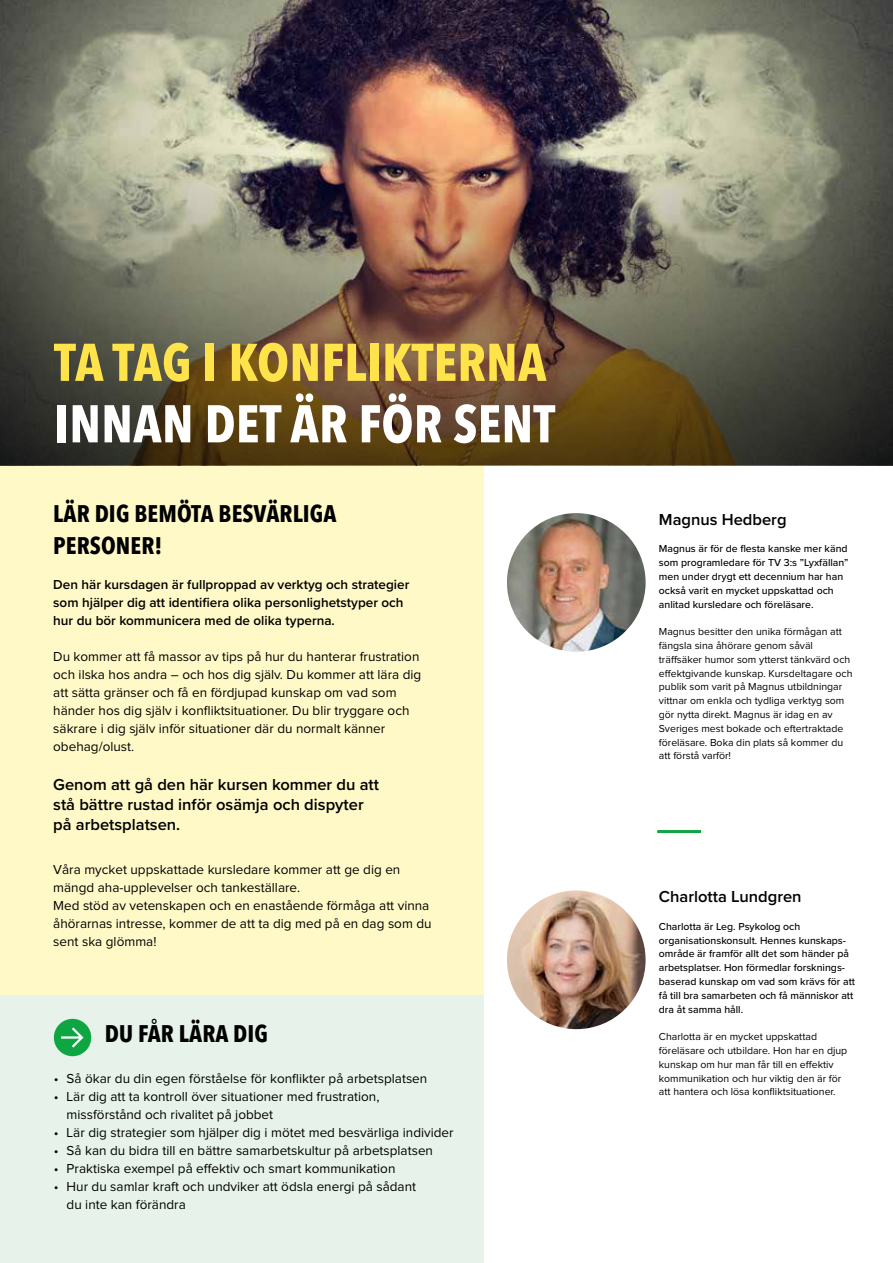
<style>
.page{position:relative;width:893px;height:1263px;background:#fff}
.page>*{position:absolute;margin:0;border:0;box-sizing:border-box;transform-origin:0 0}
.t1{font:700 52.5px "Avenir Next Condensed";letter-spacing:.005em;color:#ffe34a}
.t2{font:700 52.5px "Avenir Next Condensed";letter-spacing:.005em;color:#fff}
.t3{font:700 24px/31.5px "Avenir Next Condensed";letter-spacing:.005em;color:#000}
.t4{font:600 16.5px/20.4px "Proxima Nova";color:#000}
.t5{font:13.5px/18px "Proxima Nova";color:#000}
.t6{font:600 13.5px/18px "Proxima Nova";color:#000}
.t7{font:10.5px/13.8px "Proxima Nova";color:#000}
.t8{font:500 10.5px/13.8px "Proxima Nova";color:#000}
</style>
<div class="page">
<div style="left:0;top:977px;width:483px;height:286px;background:#e7f3ea"></div>
<div style="left:0;top:465px;width:483px;height:530px;background:#fff9c7"></div>
<img style="left:0;top:0;width:892px;height:465px">
<img style="left:507px;top:513px;width:139px;height:139px;border-radius:69px">
<div style="left:54px;top:1019px;width:37px;height:37px;background:#0da642;border-radius:50%"></div>
<svg style="left:61px;top:1027px;width:23px;height:21px"></svg>
<img style="left:507px;top:890px;width:139px;height:139px;border-radius:69px">
<hr style="left:657px;top:830px;width:44px;height:3px;background:#0da642">
<h1 class="t1" style="left:54px;top:330px;width:494px">TA TAG I KONFLIKTERNA</h1>
<h1 class="t2" style="left:54px;top:392px;width:503px">INNAN DET ÄR FÖR SENT</h1>
<h2 class="t3" style="left:53px;top:498px;width:285px">LÄR DIG BEMÖTA BESVÄRLIGA<br>PERSONER!</h2>
<p class="t6" style="left:53px;top:575px;width:358px">Den här kursdagen är fullproppad av verktyg och strategier som hjälper dig att identifiera olika personlighetstyper och hur du bör kommunicera med de olika typerna.</p>
<p class="t5" style="left:53px;top:648px;width:370px">Du kommer att få massor av tips på hur du hanterar frustration och ilska hos andra – och hos dig själv. Du kommer att lära dig att sätta gränser och få en fördjupad kunskap om vad som händer hos dig själv i konfliktsituationer. Du blir tryggare och säkrare i dig själv inför situationer där du normalt känner obehag/olust.</p>
<p class="t4" style="left:53px;top:773px;width:327px">Genom att gå den här kursen kommer du att stå bättre rustad inför osämja och dispyter på arbetsplatsen.</p>
<p class="t5" style="left:53px;top:861px;width:380px">Våra mycket uppskattade kursledare kommer att ge dig en mängd aha-upplevelser och tankeställare.<br>Med stöd av vetenskapen och en enastående förmåga att vinna åhörarnas intresse, kommer de att ta dig med på en dag som du sent ska glömma!</p>
<h2 class="t3" style="left:105px;top:1018px;width:164px">DU FÅR LÄRA DIG</h2>
<p class="t5" style="left:54px;top:1070px;width:375px">• Så ökar du din egen förståelse för konflikter på arbetsplatsen</p>
<p class="t5" style="left:67px;top:1088px;width:314px;text-indent:-13px">• Lär dig att ta kontroll över situationer med frustration, missförstånd och rivalitet på jobbet</p>
<p class="t5" style="left:54px;top:1124px;width:401px">• Lär dig strategier som hjälper dig i mötet med besvärliga individer</p>
<p class="t5" style="left:54px;top:1142px;width:381px">• Så kan du bidra till en bättre samarbetskultur på arbetsplatsen</p>
<p class="t5" style="left:54px;top:1160px;width:343px">• Praktiska exempel på effektiv och smart kommunikation</p>
<p class="t5" style="left:67px;top:1178px;width:351px;text-indent:-13px">• Hur du samlar kraft och undviker att ödsla energi på sådant du inte kan förändra</p>
<p class="t4" style="left:659px;top:508px;width:129px">Magnus Hedberg</p>
<p class="t8" style="left:659px;top:541px;width:191px">Magnus är för de flesta kanske mer känd som programledare för TV 3:s ”Lyxfällan” men under drygt ett decennium har han också varit en mycket uppskattad och anlitad kursledare och föreläsare.</p>
<p class="t7" style="left:659px;top:625px;width:195px">Magnus besitter den unika förmågan att fängsla sina åhörare genom såväl träffsäker humor som ytterst tänkvärd och effektgivande kunskap. Kursdeltagare och publik som varit på Magnus utbildningar vittnar om enkla och tydliga verktyg som gör nytta direkt. Magnus är idag en av Sveriges mest bokade och eftertraktade föreläsare. Boka din plats så kommer du att förstå varför!</p>
<p class="t4" style="left:659px;top:886px;width:144px">Charlotta Lundgren</p>
<p class="t8" style="left:659px;top:919px;width:198px">Charlotta är Leg. Psykolog och organisationskonsult. Hennes kunskaps&shy;område är framför allt det som händer på arbetsplatser. Hon förmedlar forsknings&shy;baserad kunskap om vad som krävs för att få till bra samarbeten och få människor att dra åt samma håll.</p>
<p class="t7" style="left:659px;top:1030px;width:190px">Charlotta är en mycket uppskattad föreläsare och utbildare. Hon har en djup kunskap om hur man får till en effektiv kommunikation och hur viktig den är för att hantera och lösa konfliktsituationer.</p>
</div>
